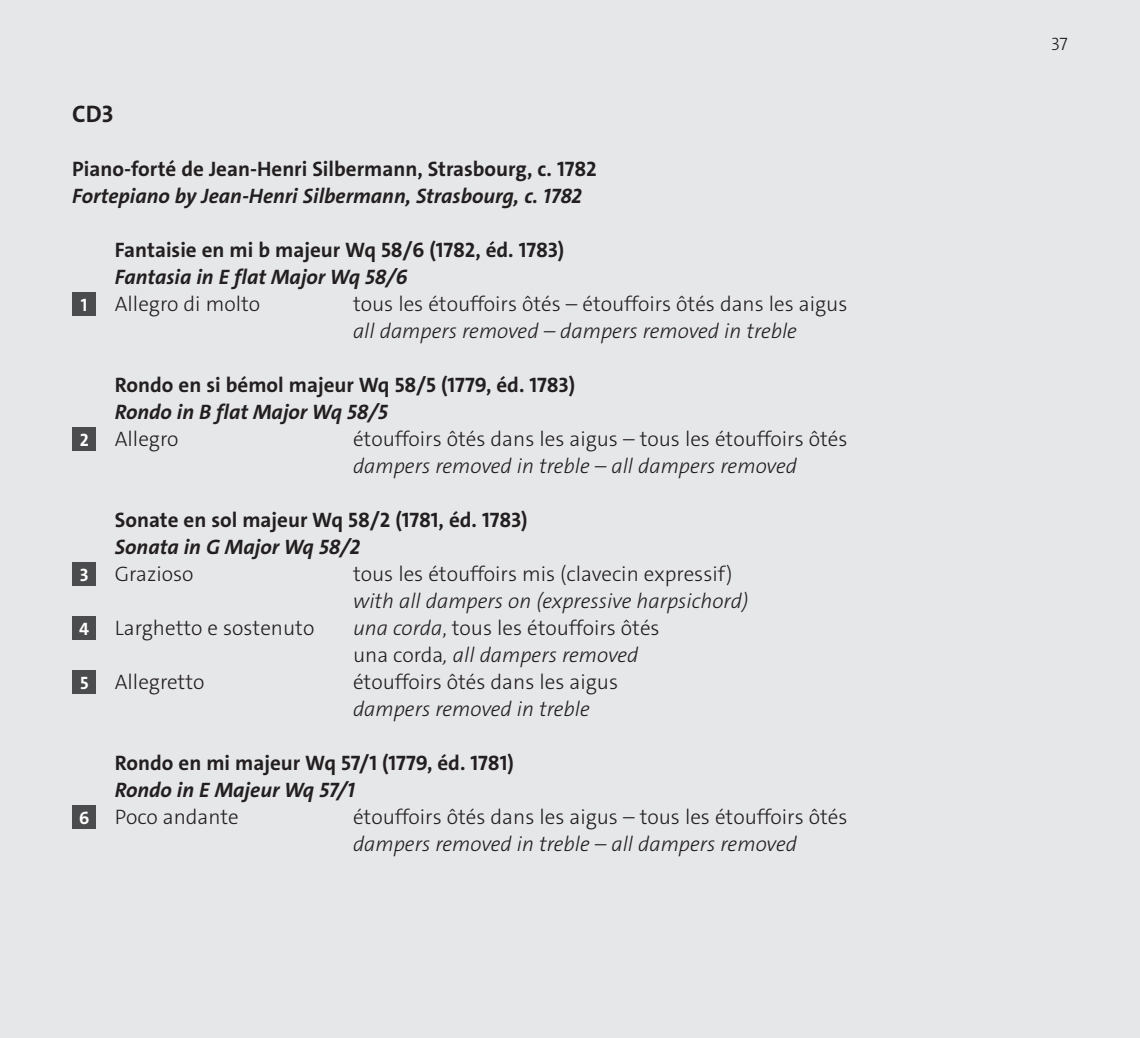
<style>
.page{position:relative;width:1140px;height:1038px;background:#fff}
.page>*{position:absolute;margin:0;border:0;box-sizing:border-box;transform-origin:0 0}
.t1{font:700 24px "The Sans C4 s";color:#231f20}
.t2{font:300 21px "The Sans C4 s";color:#231f20}
.t3{font:italic 300 21px "The Sans C4 s";color:#231f20}
.t4{font:700 21px "The Sans C4 s";color:#231f20}
.t5{font:italic 700 21px "The Sans C4 s";color:#231f20}
.t6{font:700 18px "The Sans C4 s";color:#fff}
.t7{font:300 18px "The Sans C4 s";color:#231f20}
.s1{font-style:italic}
.s2{font-style:normal}
</style>
<div class="page">
<div style="left:0;top:0;width:1140px;height:1037px;background:#e6e7e9"></div>
<div style="left:72px;top:292px;width:24px;height:24px;background:#4b4c4d"></div>
<div style="left:72px;top:427px;width:24px;height:24px;background:#4b4c4d"></div>
<div style="left:72px;top:562px;width:24px;height:24px;background:#4b4c4d"></div>
<div style="left:72px;top:616px;width:24px;height:24px;background:#4b4c4d"></div>
<div style="left:72px;top:670px;width:24px;height:24px;background:#4b4c4d"></div>
<div style="left:72px;top:805px;width:24px;height:24px;background:#4b4c4d"></div>
<p class="t1" style="left:72px;top:99px;width:43px">CD3</p>
<p class="t4" style="left:72px;top:155px;width:526px">Piano-forté de Jean-Henri Silbermann, Strasbourg, c. 1782</p>
<p class="t5" style="left:72px;top:182px;width:511px">Fortepiano by Jean-Henri Silbermann, Strasbourg, c. 1782</p>
<p class="t4" style="left:115px;top:236px;width:451px">Fantaisie en mi b majeur Wq 58/6 (1782, éd. 1783)</p>
<p class="t5" style="left:115px;top:263px;width:294px">Fantasia in E flat Major Wq 58/6</p>
<p class="t6" style="left:81px;top:293px;width:8px">1</p>
<p class="t2" style="left:115px;top:290px;width:147px">Allegro di molto</p>
<p class="t2" style="left:353px;top:290px;width:496px">tous les étouffoirs ôtés – étouffoirs ôtés dans les aigus</p>
<p class="t3" style="left:353px;top:317px;width:445px">all dampers removed – dampers removed in treble</p>
<p class="t4" style="left:115px;top:371px;width:462px">Rondo en si bémol majeur Wq 58/5 (1779, éd. 1783)</p>
<p class="t5" style="left:115px;top:398px;width:274px">Rondo in B flat Major Wq 58/5</p>
<p class="t6" style="left:80px;top:428px;width:11px">2</p>
<p class="t2" style="left:115px;top:425px;width:65px">Allegro</p>
<p class="t2" style="left:353px;top:425px;width:496px">étouffoirs ôtés dans les aigus – tous les étouffoirs ôtés</p>
<p class="t3" style="left:353px;top:452px;width:445px">dampers removed in treble – all dampers removed</p>
<p class="t4" style="left:115px;top:506px;width:414px">Sonate en sol majeur Wq 58/2 (1781, éd. 1783)</p>
<p class="t5" style="left:115px;top:533px;width:247px">Sonata in G Major Wq 58/2</p>
<p class="t6" style="left:80px;top:563px;width:10px">3</p>
<p class="t2" style="left:115px;top:560px;width:80px">Grazioso</p>
<p class="t2" style="left:353px;top:560px;width:381px">tous les étouffoirs mis (clavecin expressif)</p>
<p class="t3" style="left:353px;top:587px;width:397px">with all dampers on (expressive harpsichord)</p>
<p class="t6" style="left:79px;top:617px;width:11px">4</p>
<p class="t2" style="left:115px;top:614px;width:201px">Larghetto e sostenuto</p>
<p class="t2" style="left:353px;top:614px;width:308px"><span class="s1">una corda</span>, tous les étouffoirs ôtés</p>
<p class="t3" style="left:353px;top:641px;width:287px"><span class="s2">una corda</span>, all dampers removed</p>
<p class="t6" style="left:80px;top:671px;width:10px">5</p>
<p class="t2" style="left:115px;top:668px;width:91px">Allegretto</p>
<p class="t2" style="left:353px;top:668px;width:266px">étouffoirs ôtés dans les aigus</p>
<p class="t3" style="left:353px;top:695px;width:238px">dampers removed in treble</p>
<p class="t4" style="left:115px;top:749px;width:400px">Rondo en mi majeur Wq 57/1 (1779, éd. 1781)</p>
<p class="t5" style="left:115px;top:776px;width:241px">Rondo in E Majeur Wq 57/1</p>
<p class="t6" style="left:79px;top:806px;width:12px">6</p>
<p class="t2" style="left:115px;top:803px;width:125px">Poco andante</p>
<p class="t2" style="left:353px;top:803px;width:496px">étouffoirs ôtés dans les aigus – tous les étouffoirs ôtés</p>
<p class="t3" style="left:353px;top:830px;width:445px">dampers removed in treble – all dampers removed</p>
<p class="t7" style="left:1051px;top:32px;width:18px">37</p>
</div>
